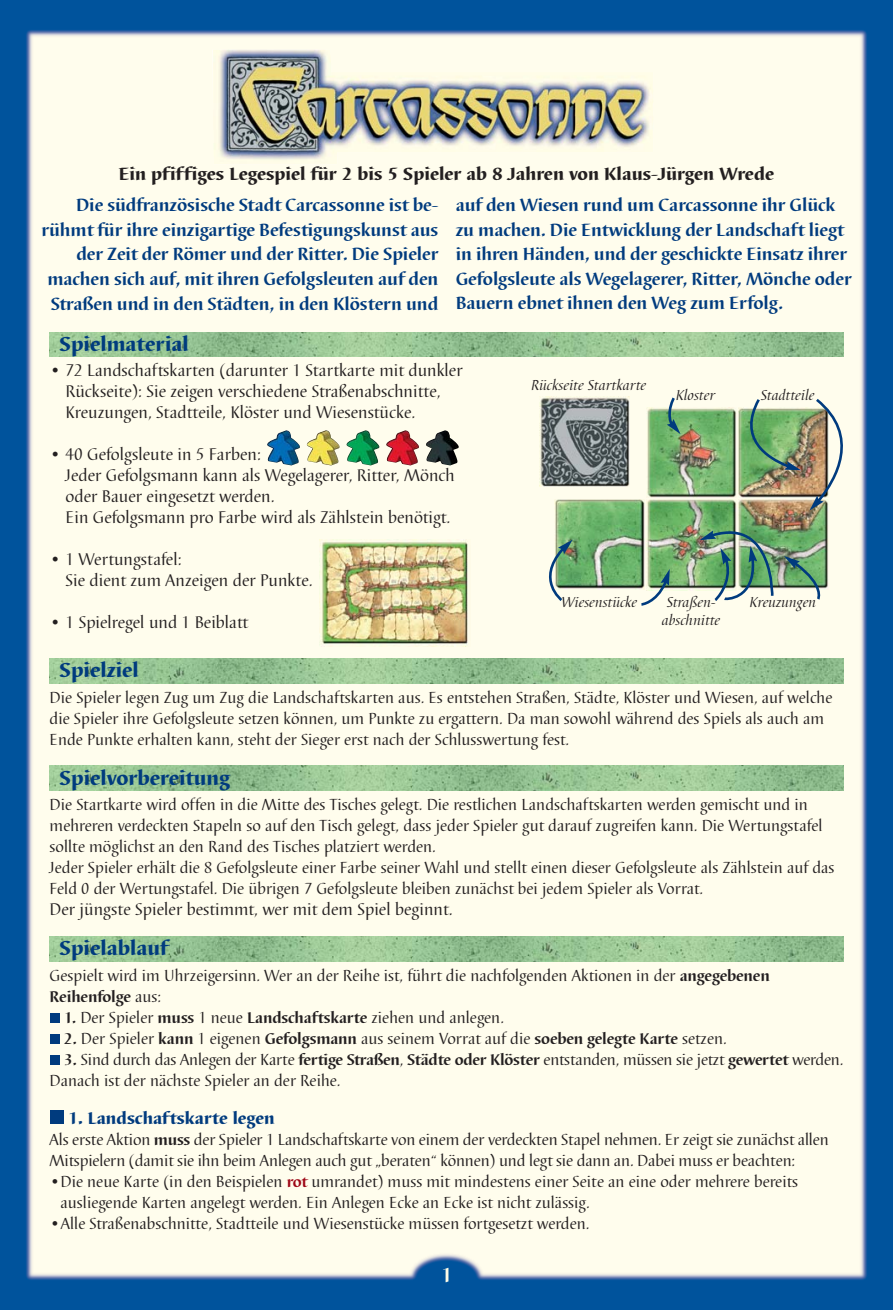
<style>
.page{position:relative;width:893px;height:1310px;background:#fff}
.page>*{position:absolute;margin:0;border:0;box-sizing:border-box;transform-origin:0 0}
.t1{font:800 21px "Barbedor T";color:#003b7e}
.t2{font:700 21px "Barbedor T";color:#fffde8}
.t3{font:700 18.38px/24.5px "Barbedor T";letter-spacing:-.005em;color:#003b7e;text-align:right}
.t4{font:800 18.38px "Barbedor T";color:#231f20}
.t5{font:17.5px/21px "Barbedor T";color:#231f20}
.t6{font:800 17.5px "Barbedor T";color:#003b7e}
.t7{font:16.62px/21px "Barbedor T";color:#231f20}
.t8{font:700 16.1px "Barbedor T";letter-spacing:-.01em;color:#231f20}
.t9{font:italic 14.88px/17.8px "Barbedor T";color:#231f20;text-align:center}
.s1{font-weight:700;font-size:16.1px}
.s2{font-weight:400;font-size:16.62px}
.s3{font-weight:700;font-size:16.1px;color:#9e0817}
</style>
<div class="page">
<img style="left:0;top:0;width:893px;height:1310px">
<img style="left:50px;top:658px;width:793px;height:25px">
<img style="left:50px;top:766px;width:793px;height:25px">
<img style="left:50px;top:937px;width:793px;height:24px">
<img style="left:50px;top:332px;width:649px;height:25px">
<img style="left:213px;top:50px;width:441px;height:114px">
<div style="left:50px;top:1110px;width:13px;height:14px;background:#003b7e"></div>
<div style="left:50px;top:1055px;width:10px;height:9px;background:#003b7e"></div>
<div style="left:50px;top:1034px;width:10px;height:9px;background:#003b7e"></div>
<div style="left:50px;top:1013px;width:10px;height:9px;background:#003b7e"></div>
<img style="left:319px;top:539px;width:152px;height:107px">
<img style="left:267px;top:430px;width:33px;height:35px">
<img style="left:307px;top:430px;width:33px;height:35px">
<img style="left:346px;top:430px;width:34px;height:35px">
<img style="left:386px;top:430px;width:33px;height:35px">
<img style="left:426px;top:430px;width:33px;height:35px">
<img style="left:540px;top:397px;width:89px;height:89px">
<img style="left:646px;top:407px;width:53px;height:90px">
<img style="left:555px;top:499px;width:144px;height:91px">
<svg style="left:667px;top:395px;width:14px;height:39px"></svg>
<svg style="left:639px;top:569px;width:31px;height:38px"></svg>
<svg style="left:536px;top:539px;width:37px;height:63px;background:#b8cdb7"></svg>
<svg style="left:699px;top:0;width:162px;height:602px;background:#ccd9c6"></svg>
<p class="t4" style="left:119px;top:166px;width:657px">Ein pfiffiges Legespiel für 2 bis 5 Spieler ab 8 Jahren von Klaus-Jürgen Wrede</p>
<p class="t3" style="left:42px;top:195px;width:398px">Die südfranzösische Stadt Carcassonne ist be - rühmt für ihre einzigartige Befestigungskunst aus der Zeit der Römer und der Ritter. Die Spieler machen sich auf, mit ihren Gefolgsleuten auf den Straßen und in den Städten, in den Klöstern und</p>
<p class="t3" style="left:456px;top:195px;width:397px;text-align:left">auf den Wiesen rund um Carcassonne ihr Glück zu machen. Die Entwicklung der Landschaft liegt in ihren Händen, und der geschickte Einsatz ihrer Gefolgsleute als Wegelagerer, Ritter, Mönche oder Bauern ebnet ihnen den Weg zum Erfolg.</p>
<p class="t1" style="left:60px;top:335px;width:131px">Spielmaterial</p>
<p class="t5" style="left:66px;top:361px;width:399px;text-indent:-16px">• 72 Landschaftskarten (darunter 1 Startkarte mit dunkler<br>Rückseite): Sie zeigen verschiedene Straßen abschnitte,<br>Kreuzungen, Stadtteile, Klöster und Wiesenstücke.</p>
<p class="t5" style="left:66px;top:445px;width:391px;text-indent:-16px">• 40 Gefolgsleute in 5 Farben:<br>Jeder Gefolgsmann kann als Wegelagerer, Ritter, Mönch oder Bauer eingesetzt werden.<br>Ein Gefolgsmann pro Farbe wird als Zählstein benötigt.</p>
<p class="t5" style="left:66px;top:550px;width:249px;text-indent:-16px">• 1 Wertungstafel:<br>Sie dient zum Anzeigen der Punkte.</p>
<p class="t5" style="left:50px;top:613px;width:200px">• 1 Spielregel und 1 Beiblatt</p>
<p class="t1" style="left:60px;top:661px;width:81px">Spielziel</p>
<p class="t7" style="left:50px;top:688px;width:784px">Die Spieler legen Zug um Zug die Landschaftskarten aus. Es entstehen Straßen, Städte, Klöster und Wiesen, auf welche die Spieler ihre Gefolgsleute setzen können, um Punkte zu ergattern. Da man sowohl während des Spiels als auch am<br>Ende Punkte erhalten kann, steht der Sieger erst nach der Schlusswertung fest.</p>
<p class="t1" style="left:60px;top:769px;width:172px">Spielvorbereitung</p>
<p class="t7" style="left:50px;top:795px;width:786px">Die Startkarte wird offen in die Mitte des Tisches gelegt. Die restlichen Landschaftskarten werden gemischt und in mehreren verdeckten Stapeln so auf den Tisch gelegt, dass jeder Spieler gut darauf zugreifen kann. Die Wertungstafel sollte möglichst an den Rand des Tisches platziert werden.<br>Jeder Spieler erhält die 8 Gefolgsleute einer Farbe seiner Wahl und stellt einen dieser Gefolgsleute als Zählstein auf das Feld 0 der Wertungstafel. Die übrigen 7 Gefolgsleute bleiben zunächst bei jedem Spieler als Vorrat.</p>
<p class="t5" style="left:50px;top:900px;width:404px">Der jüngste Spieler bestimmt, wer mit dem Spiel beginnt.</p>
<p class="t1" style="left:60px;top:939px;width:110px">Spielablauf</p>
<p class="t7" style="left:50px;top:966px;width:722px">Gespielt wird im Uhrzeigersinn. Wer an der Reihe ist, führt die nachfolgenden Aktionen in der <span class="s1">angegebenen</span></p>
<p class="t8" style="left:50px;top:989px;width:113px">Reihenfolge <span class="s2">aus:</span></p>
<p class="t7" style="left:64px;top:1008px;width:442px"><span class="s1">1.</span> Der Spieler <span class="s1">muss</span> 1 neue <span class="s1">Landschaftskarte</span> ziehen und anlegen.</p>
<p class="t7" style="left:64px;top:1029px;width:665px"><span class="s1">2.</span> Der Spieler <span class="s1">kann</span> 1 eigenen <span class="s1">Gefolgsmann</span> aus seinem Vorrat auf die <span class="s1">soeben gelegte Karte</span> setzen.</p>
<p class="t7" style="left:50px;top:1050px;width:795px;text-indent:14px"><span class="s1">3.</span> Sind durch das Anlegen der Karte <span class="s1">fertige Straßen</span>, <span class="s1">Städte oder Klöster</span> entstanden, müssen sie jetzt <span class="s1">gewertet</span> werden.<br>Danach ist der nächste Spieler an der Reihe.</p>
<p class="t6" style="left:68px;top:1111px;width:208px">1. Landschaftskarte legen</p>
<p class="t7" style="left:50px;top:1131px;width:781px">Als erste Aktion <span class="s1">muss</span> der Spieler 1 Landschaftskarte von einem der verdeckten Stapel nehmen. Er zeigt sie zunächst allen<br>Mitspielern (damit sie ihn beim Anlegen auch gut „beraten“ können) und legt sie dann an. Dabei muss er beachten:</p>
<p class="t7" style="left:61px;top:1173px;width:739px;text-indent:-11px">•Die neue Karte (in den Beispielen <span class="s3">rot</span> umrandet) muss mit mindestens einer Seite an eine oder mehrere bereits ausliegende Karten angelegt werden. Ein Anlegen Ecke an Ecke ist nicht zulässig.</p>
<p class="t7" style="left:50px;top:1215px;width:541px">•Alle Straßenabschnitte, Stadtteile und Wiesenstücke müssen fortgesetzt werden.</p>
<p class="t9" style="left:531px;top:377px;width:117px">Rückseite Startkarte</p>
<p class="t9" style="left:676px;top:387px;width:41px">Kloster</p>
<p class="t9" style="left:761px;top:387px;width:55px">Stadtteile</p>
<p class="t9" style="left:562px;top:595px;width:77px">Wiesenstücke</p>
<p class="t9" style="left:750px;top:595px;width:68px">Kreuzungen</p>
<p class="t9" style="left:662px;top:595px;width:60px">Straßen - abschnitte</p>
<p class="t2" style="left:441px;top:1266px;width:13px">1</p>
</div>
